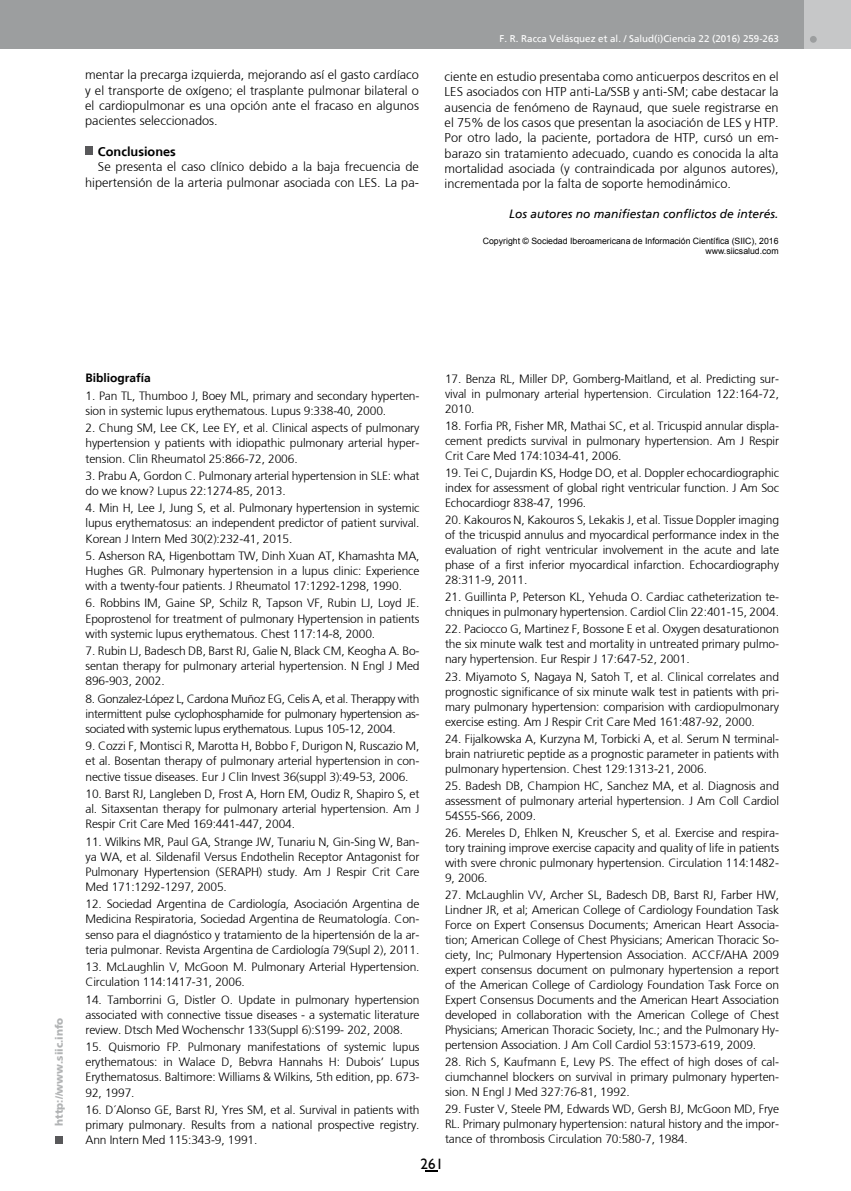
<style>
.page{position:relative;width:851px;height:1191px;background:#fff}
.page>*{position:absolute;margin:0;border:0;box-sizing:border-box;transform-origin:0 0}
.t1{font:15px "Humanist 521 BT";color:#000}
.t2{font:300 12.75px/15.3px "Frutiger";color:#000;text-align:justify}
.t3{font:700 12.75px "Frutiger";color:#000}
.t4{font:300 12px/15px "Frutiger";letter-spacing:-.01em;color:#000;text-align:justify}
.t5{font:italic 12px "Frutiger";color:#000}
.t6{font:700 12px "Frutiger";color:#000}
.t7{font:900 10.5px "Frutiger";color:#b1b3b4}
.t8{font:9.75px "Frutiger";color:#fff}
.t9{font:8.7px/10.5px "Arial";color:#000;text-align:right}
</style>
<div class="page">
<div style="left:1px;top:0;width:849px;height:49px;background:#9c9e9f"></div>
<div style="left:804px;top:0;width:46px;height:49px;background:#c6c7c8"></div>
<div style="left:809px;top:36px;width:7px;height:7px;background:#9c9e9f;border-radius:50%"></div>
<svg style="left:425px;top:1170px;width:13px;height:2px"></svg>
<div style="left:55px;top:1136px;width:8px;height:8px;background:#58585a"></div>
<div style="left:85px;top:147px;width:8px;height:8px;background:#58585a"></div>
<p class="t2" style="left:85px;top:67px;width:335px">mentar la precarga izquierda, mejorando así el gasto cardíaco y el transporte de oxígeno; el trasplante pulmonar bilateral o el cardiopulmonar es una opción ante el fracaso en algunos pacientes seleccionados.</p>
<p class="t3" style="left:98px;top:144px;width:79px">Conclusiones</p>
<p class="t2" style="left:85px;top:159px;width:335px;text-align:right">Se presenta el caso clínico debido a la baja frecuencia de hipertensión de la arteria pulmonar asociada con LES. La pa-</p>
<p class="t8" style="left:499px;top:33px;width:281px">F. R. Racca Velásquez et al. / Salud(i)Ciencia 22 (2016) 259-263</p>
<p class="t2" style="left:444px;top:69px;width:335px">ciente en estudio presentaba como anticuerpos descritos en el LES asociados con HTP anti-La/SSB y anti-SM; cabe destacar la ausencia de fenómeno de Raynaud, que suele registrarse en el 75% de los casos que presentan la asociación de LES y HTP.<br>Por otro lado, la paciente, portadora de HTP, cursó un em&shy;barazo sin tratamiento adecuado, cuando es conocida la alta mortalidad asociada (y contraindicada por algunos autores), incrementada por la falta de soporte hemodinámico.</p>
<p class="t5" style="left:509px;top:207px;width:271px">Los autores no manifiestan conflictos de interés.</p>
<p class="t9" style="left:483px;top:235px;width:297px">Copyright © Sociedad Iberoamericana de Información Científica (SIIC), 2016 www.siicsalud.com</p>
<p class="t7" style="left:53px;top:1125px;width:110px;rotate:-90deg">http://www.siic.info</p>
<p class="t6" style="left:85px;top:371px;width:67px">Bibliografía</p>
<p class="t4" style="left:85px;top:388px;width:335px">1. Pan TL, Thumboo J, Boey ML, primary and secondary hyperten&shy;sion in systemic lupus erythematous. Lupus 9:338-40, 2000.</p>
<p class="t4" style="left:85px;top:420px;width:335px">2. Chung SM, Lee CK, Lee EY, et al. Clinical aspects of pulmonary hypertension y patients with idiopathic pulmonary arterial hyper&shy;tension. Clin Rheumatol 25:866-72, 2006.</p>
<p class="t4" style="left:85px;top:468px;width:335px">3. Prabu A, Gordon C. Pulmonary arterial hypertension in SLE: what do we know? Lupus 22:1274-85, 2013.</p>
<p class="t4" style="left:85px;top:500px;width:335px">4. Min H, Lee J, Jung S, et al. Pulmonary hypertension in systemic lupus erythematosus: an independent predictor of patient survival.<br>Korean J Intern Med 30(2):232-41, 2015.</p>
<p class="t4" style="left:85px;top:548px;width:335px">5. Asherson RA, Higenbottam TW, Dinh Xuan AT, Khamashta MA, Hughes GR. Pulmonary hypertension in a lupus clinic: Experience with a twenty-four patients. J Rheumatol 17:1292-1298, 1990.</p>
<p class="t4" style="left:85px;top:596px;width:335px">6. Robbins IM, Gaine SP, Schilz R, Tapson VF, Rubin LJ, Loyd JE.<br>Epoprostenol for treatment of pulmonary Hypertension in patients with systemic lupus erythematous. Chest 117:14-8, 2000.</p>
<p class="t4" style="left:85px;top:643px;width:335px">7. Rubin LJ, Badesch DB, Barst RJ, Galie N, Black CM, Keogha A. Bo&shy;sentan therapy for pulmonary arterial hypertension. N Engl J Med 896-903, 2002.</p>
<p class="t4" style="left:85px;top:691px;width:335px">8. Gonzalez-López L, Cardona Muñoz EG, Celis A, et al. Therappy with intermittent pulse cyclophosphamide for pulmonary hypertension as&shy;sociated with systemic lupus erythematous. Lupus 105-12, 2004.</p>
<p class="t4" style="left:85px;top:738px;width:335px">9. Cozzi F, Montisci R, Marotta H, Bobbo F, Durigon N, Ruscazio M, et al. Bosentan therapy of pulmonary arterial hypertension in con&shy;nective tissue diseases. Eur J Clin Invest 36(suppl 3):49-53, 2006.</p>
<p class="t4" style="left:85px;top:786px;width:335px">10. Barst RJ, Langleben D, Frost A, Horn EM, Oudiz R, Shapiro S, et al. Sitaxsentan therapy for pulmonary arterial hypertension. Am J Respir Crit Care Med 169:441-447, 2004.</p>
<p class="t4" style="left:85px;top:833px;width:335px">11. Wilkins MR, Paul GA, Strange JW, Tunariu N, Gin-Sing W, Ban&shy;ya WA, et al. Sildenafil Versus Endothelin Receptor Antagonist for Pulmonary Hypertension (SERAPH) study. Am J Respir Crit Care Med 171:1292-1297, 2005.</p>
<p class="t4" style="left:85px;top:896px;width:335px">12. Sociedad Argentina de Cardiología, Asociación Argentina de Medicina Respiratoria, Sociedad Argentina de Reumatología. Con&shy;senso para el diagnóstico y tratamiento de la hipertensión de la ar&shy;teria pulmonar. Revista Argentina de Cardiología 79(Supl 2), 2011.</p>
<p class="t4" style="left:85px;top:959px;width:335px">13. McLaughlin V, McGoon M. Pulmonary Arterial Hypertension.<br>Circulation 114:1417-31, 2006.</p>
<p class="t4" style="left:85px;top:991px;width:335px">14. Tamborrini G, Distler O. Update in pulmonary hypertension associated with connective tissue diseases - a systematic literature review. Dtsch Med Wochenschr 133(Suppl 6):S199- 202, 2008.</p>
<p class="t4" style="left:85px;top:1039px;width:335px">15. Quismorio FP. Pulmonary manifestations of systemic lupus erythematous: in Walace D, Bebvra Hannahs H: Dubois’ Lupus Erythematosus. Baltimore: Williams &amp; Wilkins, 5th edition, pp. 673- 92, 1997.</p>
<p class="t4" style="left:85px;top:1102px;width:335px">16. D´Alonso GE, Barst RJ, Yres SM, et al. Survival in patients with primary pulmonary. Results from a national prospective registry.<br>Ann Intern Med 115:343-9, 1991.</p>
<p class="t4" style="left:445px;top:371px;width:335px">17. Benza RL, Miller DP, Gomberg-Maitland, et al. Predicting sur&shy;vival in pulmonary arterial hypertension. Circulation 122:164-72, 2010.</p>
<p class="t4" style="left:445px;top:418px;width:335px">18. Forfia PR, Fisher MR, Mathai SC, et al. Tricuspid annular displa&shy;cement predicts survival in pulmonary hypertension. Am J Respir Crit Care Med 174:1034-41, 2006.</p>
<p class="t4" style="left:445px;top:465px;width:335px">19. Tei C, Dujardin KS, Hodge DO, et al. Doppler echocardiographic index for assessment of global right ventricular function. J Am Soc Echocardiogr 838-47, 1996.</p>
<p class="t4" style="left:445px;top:512px;width:335px">20. Kakouros N, Kakouros S, Lekakis J, et al. Tissue Doppler imaging of the tricuspid annulus and myocardical performance index in the evaluation of right ventricular involvement in the acute and late phase of a first inferior myocardical infarction. Echocardiography 28:311-9, 2011.</p>
<p class="t4" style="left:445px;top:589px;width:335px">21. Guillinta P, Peterson KL, Yehuda O. Cardiac catheterization te&shy;chniques in pulmonary hypertension. Cardiol Clin 22:401-15, 2004.</p>
<p class="t4" style="left:445px;top:622px;width:335px">22. Paciocco G, Martinez F, Bossone E et al. Oxygen desaturationon the six minute walk test and mortality in untreated primary pulmo&shy;nary hypertension. Eur Respir J 17:647-52, 2001.</p>
<p class="t4" style="left:445px;top:669px;width:335px">23. Miyamoto S, Nagaya N, Satoh T, et al. Clinical correlates and prognostic significance of six minute walk test in patients with pri&shy;mary pulmonary hypertension: comparision with cardiopulmonary exercise esting. Am J Respir Crit Care Med 161:487-92, 2000.</p>
<p class="t4" style="left:445px;top:731px;width:335px">24. Fijalkowska A, Kurzyna M, Torbicki A, et al. Serum N terminal&shy;brain natriuretic peptide as a prognostic parameter in patients with pulmonary hypertension. Chest 129:1313-21, 2006.</p>
<p class="t4" style="left:445px;top:778px;width:335px">25. Badesh DB, Champion HC, Sanchez MA, et al. Diagnosis and assessment of pulmonary arterial hypertension. J Am Coll Cardiol 54S55-S66, 2009.</p>
<p class="t4" style="left:445px;top:825px;width:335px">26. Mereles D, Ehlken N, Kreuscher S, et al. Exercise and respira&shy;tory training improve exercise capacity and quality of life in patients with svere chronic pulmonary hypertension. Circulation 114:1482- 9, 2006.</p>
<p class="t4" style="left:445px;top:887px;width:335px">27. McLaughlin VV, Archer SL, Badesch DB, Barst RJ, Farber HW, Lindner JR, et al; American College of Cardiology Foundation Task Force on Expert Consensus Documents; American Heart Associa&shy;tion; American College of Chest Physicians; American Thoracic So&shy;ciety, Inc; Pulmonary Hypertension Association. ACCF/AHA 2009 expert consensus document on pulmonary hypertension a report of the American College of Cardiology Foundation Task Force on Expert Consensus Documents and the American Heart Association developed in collaboration with the American College of Chest Physicians; American Thoracic Society, Inc.; and the Pulmonary Hy&shy;pertension Association. J Am Coll Cardiol 53:1573-619, 2009.</p>
<p class="t4" style="left:445px;top:1054px;width:335px">28. Rich S, Kaufmann E, Levy PS. The effect of high doses of cal&shy;ciumchannel blockers on survival in primary pulmonary hyperten&shy;sion. N Engl J Med 327:76-81, 1992.</p>
<p class="t4" style="left:445px;top:1101px;width:335px">29. Fuster V, Steele PM, Edwards WD, Gersh BJ, McGoon MD, Frye RL. Primary pulmonary hypertension: natural history and the impor&shy;tance of thrombosis Circulation 70:580-7, 1984.</p>
<p class="t1" style="left:420px;top:1154px;width:24px">261</p>
</div>
